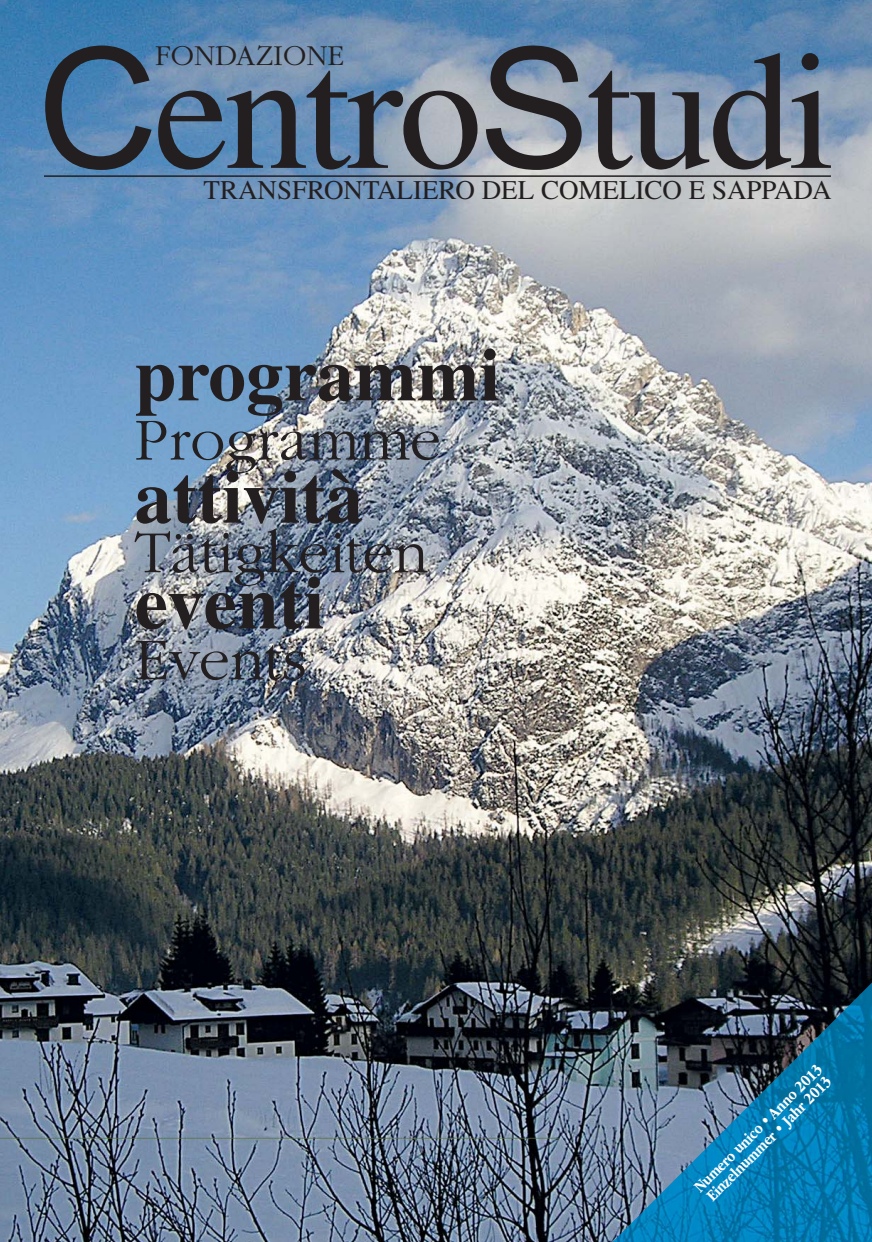
<style>
.page{position:relative;width:872px;height:1242px;background:#fff}
.page>*{position:absolute;margin:0;border:0;box-sizing:border-box;transform-origin:0 0}
.t1{font:168px "Times LT Std";letter-spacing:-.025em;color:#231f20}
.t2{font:700 75.15px "Times LT Std";color:#231f20}
.t3{font:300 61.8px "ITC Garamond Std";color:#231f20}
.t4{font:300 30px "ITC Garamond Std";color:#231f20}
.t5{font:27px "Times LT Std";color:#231f20}
.t6{font:700 16.5px/15px "ITC Garamond Std";color:#fff;scale:.84 1}
.s1{font-family:"Arial"}
</style>
<div class="page">
<img style="left:0;top:0;width:872px;height:1242px">
<img style="left:580px;top:941px;width:292px;height:301px">
<img style="left:599px;top:970px;width:273px;height:272px">
<hr style="left:44px;top:175px;width:787px;height:2px;background:#231f20">
<svg style="left:0;top:1138px;width:560px;height:1px"></svg>
<h3 class="t4" style="left:155px;top:44px;width:190px">FONDAZIONE</h3>
<h1 class="t1" style="left:37px;top:12px;width:800px"><span class="s1">C</span>entro<span class="s1">S</span>tudi</h1>
<h3 class="t5" style="left:203px;top:174px;width:629px">TRANSFRONTALIERO DEL COMELICO E SAPPADA</h3>
<h2 class="t2" style="left:135px;top:330px;width:367px">programmi</h2>
<h3 class="t3" style="left:135px;top:416px;width:308px">Programme</h3>
<h2 class="t2" style="left:135px;top:453px;width:230px">attività</h2>
<h3 class="t3" style="left:135px;top:529px;width:295px">Tätigkeiten</h3>
<h2 class="t2" style="left:135px;top:558px;width:191px">eventi</h2>
<h3 class="t3" style="left:135px;top:636px;width:173px">Events</h3>
<p class="t6" style="left:692px;top:1185px;width:209px;rotate:-45deg">Numero unico • Anno 2013<br>Einzelnummer • Jahr 2013</p>
</div>
